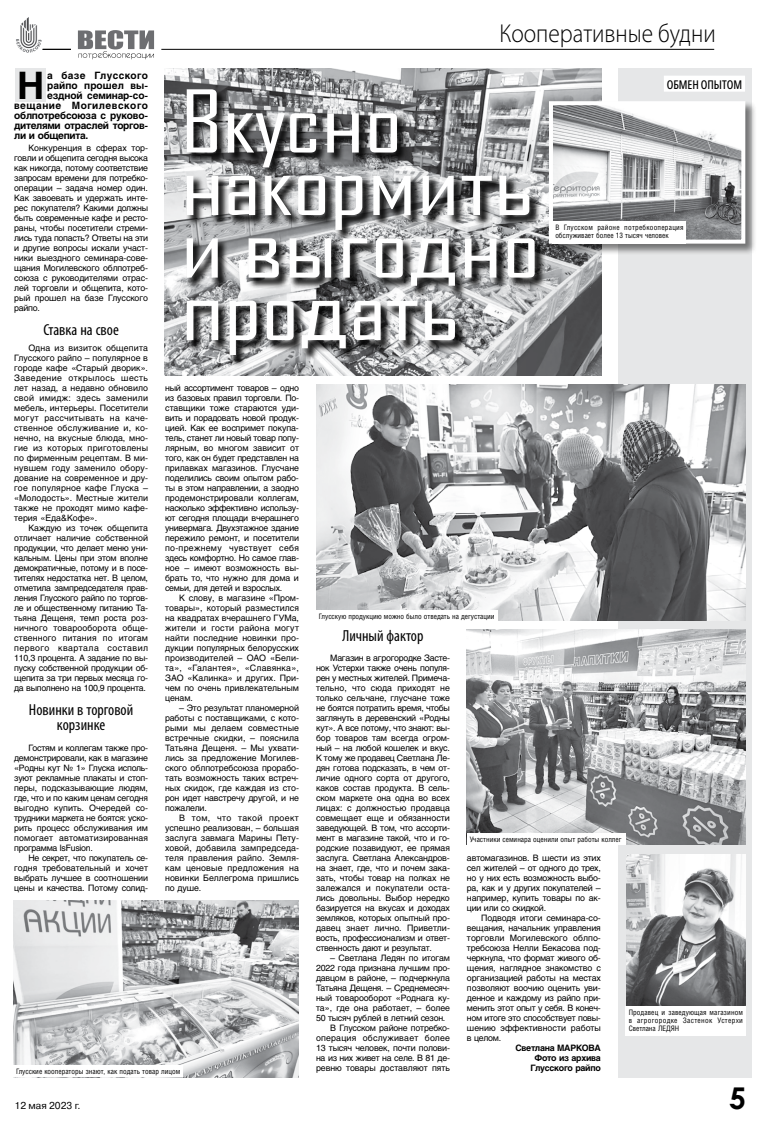
<style>
.page{position:relative;width:766px;height:1134px;background:#fff}
.page>*{position:absolute;margin:0;border:0;box-sizing:border-box;transform-origin:0 0}
.t1{font:82.7px/62.5px "Agency FB Cyrillic";color:#fff;scale:1.19 1}
.t2{font:700 37.5px "Helios";color:#000}
.t3{font:700 30px "Century Gothic";color:#000}
.t4{font:300 26px "Myriad Pro";color:#000;scale:.9 1}
.t5{font:condensed 16px/15px "Myriad Pro";color:#000;text-align:center}
.t6{font:500 12px "Open Sans Condensed";color:#000}
.t7{font:700 10px "Helios";letter-spacing:-.01em;color:#000}
.t8{font:700 10px "Helios";letter-spacing:-.03em;color:#000}
.t9{font:700 10px "Helios";letter-spacing:.05em;color:#000}
.t10{font:700 10px "Helios";letter-spacing:.035em;color:#000}
.t11{font:700 10px "Helios";letter-spacing:.01em;color:#000}
.t12{font:10px "Pragmatica C";color:#000}
.t13{font:8.8px/10px "Helios";letter-spacing:-.015em;color:#000;text-align:justify}
.t14{font:700 8.8px/10px "Helios";letter-spacing:-.03em;color:#000;text-align:right}
.t15{font:8.8px "Helios";letter-spacing:.02em;color:#000}
.t16{font:7.5px/8px "Helios Cond";color:#000}
</style>
<div class="page">
<img style="left:16px;top:17px;width:26px;height:35px">
<hr style="left:161px;top:49px;width:553px;height:1px;background:#000">
<svg style="left:43px;top:49px;width:28px;height:1px"></svg>
<svg style="left:78px;top:30px;width:76px;height:29px"></svg>
<div style="left:15px;top:68px;width:30px;height:33px;background:#e6e7e8"></div>
<div style="left:617px;top:68px;width:134px;height:1009px;background:#e6e7e8"></div>
<div style="left:663px;top:76px;width:81px;height:16px;background:#fff"></div>
<img style="left:316px;top:384px;width:429px;height:237px">
<img style="left:164px;top:68px;width:437px;height:308px">
<img style="left:626px;top:854px;width:119px;height:152px">
<img style="left:467px;top:630px;width:278px;height:215px">
<div style="left:186px;top:89px;width:360px;height:278px;background:#000;opacity:.85"></div>
<div style="left:548px;top:101px;width:209px;height:154px;background:#000;opacity:.5"></div>
<img style="left:554px;top:106px;width:186px;height:133px">
<div style="left:549px;top:101px;width:196px;height:143px;border:4px solid #fff"></div>
<img style="left:14px;top:900px;width:284px;height:177px">
<div style="left:552px;top:221px;width:134px;height:23px;background:#fff"></div>
<div style="left:316px;top:610px;width:181px;height:11px;background:#fff"></div>
<div style="left:467px;top:833px;width:158px;height:12px;background:#fff"></div>
<div style="left:625px;top:1006px;width:120px;height:29px;background:#fff"></div>
<div style="left:13px;top:1066px;width:170px;height:11px;background:#fff"></div>
<h3 class="t4" style="left:499px;top:17px;width:242px">Кооперативные будни</h3>
<h2 class="t2" style="left:17px;top:64px;width:29px">Н</h2>
<p class="t10" style="left:47px;top:70px;width:102px">а базе Глусского</p>
<h3 class="t6" style="left:666px;top:76px;width:77px">ОБМЕН ОПЫТОМ</h3>
<p class="t11" style="left:47px;top:80px;width:102px">райпо прошел вы-</p>
<p class="t7" style="left:47px;top:90px;width:102px">ездной семинар-со-</p>
<p class="t9" style="left:14px;top:100px;width:135px">вещание Могилевского</p>
<p class="t7" style="left:14px;top:110px;width:135px">облпотребсоюза с руково-</p>
<p class="t8" style="left:14px;top:120px;width:135px">дителями отраслей торгов-</p>
<p class="t8" style="left:14px;top:130px;width:75px">ли и общепита.</p>
<p class="t13" style="left:14px;top:143px;width:135px;text-indent:14px">Конкуренция в сферах тор&shy;говли и общепита сегодня высока как никогда, потому соответствие запросам времени для потребко&shy;операции – задача номер один.<br>Как завоевать и удержать инте&shy;рес покупателя? Какими должны быть современные кафе и ресто&shy;раны, чтобы посетители стреми&shy;лись туда попасть? Ответы на эти и другие вопросы искали участ&shy;ники выездного семинара-сове&shy;щания Могилевского облпотреб&shy;союза с руководителями отрас&shy;лей торговли и общепита, кото&shy;рый прошел на базе Глусского райпо.</p>
<h3 class="t5" style="left:43px;top:322px;width:77px">Ставка на свое</h3>
<p class="t13" style="left:14px;top:343px;width:135px;text-indent:14px">Одна из визиток общепита Глусского райпо – популярное в городе кафе «Старый дворик».<br>Заведение открылось шесть лет назад, а недавно обновило свой имидж: здесь заменили мебель, интерьеры. Посетители могут рассчитывать на каче&shy;ственное обслуживание и, ко&shy;нечно, на вкусные блюда, мно&shy;гие из которых приготовлены по фирменным рецептам. В ми&shy;нувшем году заменило обору&shy;дование на современное и дру&shy;гое популярное кафе Глуска – «Молодость». Местные жители также не проходят мимо кафе&shy;терия «Еда&amp;Кофе».</p>
<p class="t13" style="left:14px;top:523px;width:135px;text-indent:14px">Каждую из точек общепита отличает наличие собственной продукции, что делает меню уни&shy;кальным. Цены при этом вполне демократичные, потому и в посе&shy;тителях недостатка нет. В целом, отметила зампредседателя прав&shy;ления Глусского райпо по торгов&shy;ле и общественному питанию Та&shy;тьяна Дещеня, темп роста роз&shy;ничного товарооборота обще&shy;ственного питания по итогам первого квартала составил 110,3 процента. А задание по вы&shy;пуску собственной продукции об&shy;щепита за три первых месяца го&shy;да выполнено на 100,9 процента.</p>
<h3 class="t5" style="left:29px;top:702px;width:106px">Новинки в торговой корзинке</h3>
<p class="t13" style="left:14px;top:743px;width:135px;text-indent:14px">Гостям и коллегам также про&shy;демонстрировали, как в магазине «Родны кут № 1» Глуска исполь&shy;зуют рекламные плакаты и стоп&shy;перы, подсказывающие людям, где, что и по каким ценам сегодня выгодно купить. Очередей со&shy;трудники маркета не боятся: уско&shy;рить процесс обслуживания им помогает автоматизированная программа lsFusion.</p>
<p class="t13" style="left:14px;top:853px;width:135px;text-indent:14px">Не секрет, что покупатель се&shy;годня требовательный и хочет выбрать лучшее в соотношении цены и качества. Потому солид-</p>
<h1 class="t1" style="left:181px;top:89px;width:303px">Вкусно накормить и выгодно продать</h1>
<p class="t16" style="left:555px;top:223px;width:130px">В Глусском районе потребкооперация обслуживает более 13 тысяч человек</p>
<p class="t13" style="left:165px;top:383px;width:135px">ный ассортимент товаров – одно из базовых правил торговли. По&shy;ставщики тоже стараются уди&shy;вить и порадовать новой продук&shy;цией. Как ее воспримет покупа&shy;тель, станет ли новый товар попу&shy;лярным, во многом зависит от того, как он будет представлен на прилавках магазинов. Глусчане поделились своим опытом рабо&shy;ты в этом направлении, а заодно продемонстрировали коллегам, насколько эффективно использу&shy;ют сегодня площади вчерашнего универмага. Двухэтажное здание пережило ремонт, и посетители по-прежнему чувствует себя здесь комфортно. Но самое глав&shy;ное – имеют возможность вы&shy;брать то, что нужно для дома и семьи, для детей и взрослых.</p>
<p class="t13" style="left:165px;top:593px;width:135px;text-indent:14px">К слову, в магазине «Пром&shy;товары», который разместился на квадратах вчерашнего ГУМа, жители и гости района могут найти последние новинки про&shy;дукции популярных белорусских производителей – ОАО «Бели&shy;та», «Галантея», «Славянка», ЗАО «Калинка» и других. При&shy;чем по очень привлекательным ценам.</p>
<p class="t13" style="left:165px;top:703px;width:135px;text-indent:14px">– Это результат планомерной работы с поставщиками, с кото&shy;рыми мы делаем совместные встречные скидки, – пояснила Татьяна Дещеня. – Мы ухвати&shy;лись за предложение Могилев&shy;ского облпотребсоюза прорабо&shy;тать возможность таких встреч&shy;ных скидок, где каждая из сто&shy;рон идет навстречу другой, и не пожалели.</p>
<p class="t13" style="left:165px;top:813px;width:135px;text-indent:14px">В том, что такой проект успешно реализован, – большая заслуга завмага Марины Пету&shy;ховой, добавила зампредседа&shy;теля правления райпо. Земля&shy;кам ценовые предложения на новинки Беллегрома пришлись по душе.</p>
<p class="t16" style="left:319px;top:612px;width:177px">Глусскую продукцию можно было отведать на дегустации</p>
<h3 class="t5" style="left:342px;top:628px;width:82px">Личный фактор</h3>
<p class="t13" style="left:316px;top:653px;width:135px;text-indent:14px">Магазин в агрогородке Засте&shy;нок Устерхи также очень популя&shy;рен у местных жителей. Примеча&shy;тельно, что сюда приходят не только сельчане, глусчане тоже не боятся потратить время, чтобы заглянуть в деревенский «Родны кут». А все потому, что знают: вы&shy;бор товаров там всегда огром&shy;ный – на любой кошелек и вкус.<br>К тому же продавец Светлана Ле&shy;дян готова подсказать, в чем от&shy;личие одного сорта от другого, каков состав продукта. В сель&shy;ском маркете она одна во всех лицах: с должностью продавца совмещает еще и обязанности заведующей. В том, что ассорти&shy;мент в магазине такой, что и го&shy;родские позавидуют, ее прямая заслуга. Светлана Александров&shy;на знает, где, что и почем зака&shy;зать, чтобы товар на полках не залежался и покупатели оста&shy;лись довольны. Выбор нередко базируется на вкусах и доходах земляков, которых опытный про&shy;давец знает лично. Приветли&shy;вость, профессионализм и ответ&shy;ственность дают и результат.</p>
<p class="t13" style="left:330px;top:953px;width:121px">– Светлана Ледян по итогам</p>
<p class="t13" style="left:316px;top:963px;width:135px">2022 года признана лучшим про-</p>
<p class="t13" style="left:316px;top:973px;width:135px">давцом в районе, – подчеркнула</p>
<p class="t13" style="left:316px;top:983px;width:135px">Татьяна Дещеня. – Среднемесяч-</p>
<p class="t13" style="left:316px;top:993px;width:135px">ный товарооборот «Роднага ку-</p>
<p class="t13" style="left:316px;top:1003px;width:135px">та», где она работает, – более</p>
<p class="t13" style="left:316px;top:1013px;width:131px">50 тысяч рублей в летний сезон.</p>
<p class="t13" style="left:330px;top:1023px;width:120px">В Глусском районе потребко-</p>
<p class="t15" style="left:316px;top:1033px;width:135px">операция обслуживает более</p>
<p class="t13" style="left:316px;top:1043px;width:135px">13 тысяч человек, почти полови-</p>
<p class="t13" style="left:316px;top:1053px;width:135px">на из них живет на селе. В 81 де-</p>
<p class="t13" style="left:316px;top:1063px;width:135px">ревню товары доставляют пять</p>
<p class="t16" style="left:469px;top:835px;width:153px">Участники семинара оценили опыт работы коллег</p>
<p class="t13" style="left:467px;top:853px;width:135px">автомагазинов. В шести из этих сел жителей – от одного до трех, но у них есть возможность выбо&shy;ра, как и у других покупателей – например, купить товары по ак&shy;ции или со скидкой.</p>
<p class="t13" style="left:467px;top:913px;width:135px;text-indent:14px">Подводя итоги семинара-со&shy;вещания, начальник управления торговли Могилевского облпо&shy;требсоюза Нелли Бекасова под&shy;черкнула, что формат живого об&shy;щения, наглядное знакомство с организацией работы на местах позволяют воочию оценить уви&shy;денное и каждому из райпо при&shy;менить этот опыт у себя. В конеч&shy;ном итоге это способствует повы&shy;шению эффективности работы в целом.</p>
<p class="t14" style="left:515px;top:1043px;width:87px">Светлана МАРКОВА<br>Фото из архива<br>Глусского райпо</p>
<p class="t16" style="left:628px;top:1008px;width:116px;text-align:justify">Продавец и заведующая магазином в агрогородке Застенок Устерхи Светлана ЛЕДЯН</p>
<p class="t16" style="left:16px;top:1068px;width:166px">Глусские кооператоры знают, как подать товар лицом</p>
<p class="t12" style="left:15px;top:1100px;width:67px">12 мая 2023 г.</p>
<h3 class="t3" style="left:728px;top:1075px;width:18px">5</h3>
</div>
